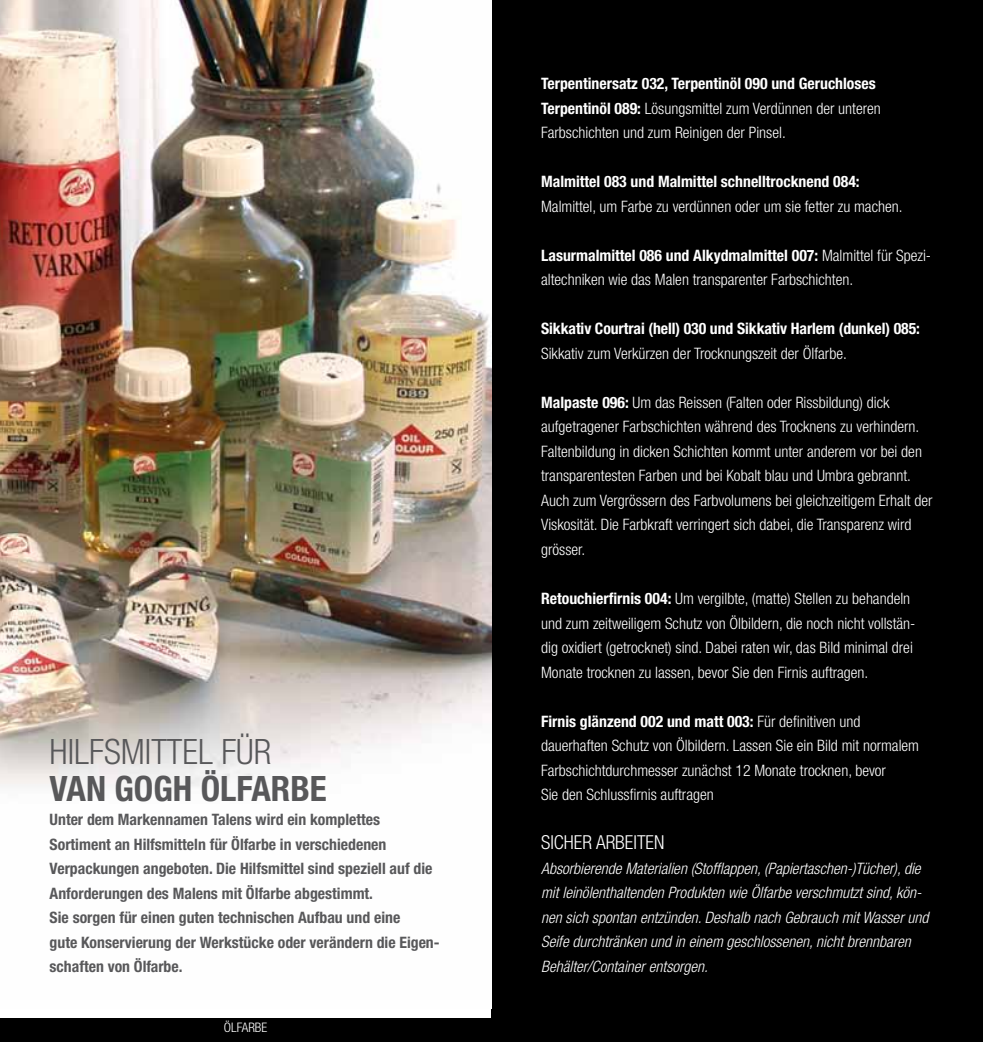
<style>
.page{position:relative;width:983px;height:1042px;background:#fff}
.page>*{position:absolute;margin:0;border:0;box-sizing:border-box;transform-origin:0 0}
.t1{font:300 condensed 35px "Helvetica Neue LT Std";color:#58585a}
.t2{font:700 condensed 35px "Helvetica Neue LT Std";color:#58585a}
.t3{font:300 condensed 19.25px "Helvetica Neue LT Std";color:#fff}
.t4{font:300 condensed 15.75px/24.5px "Helvetica Neue LT Std";color:#fff}
.t5{font:700 condensed 15.75px/24.5px "Helvetica Neue LT Std";color:#58585a}
.t6{font:italic 300 condensed 15.75px/24.5px "Helvetica Neue LT Std";color:#fff}
.t7{font:700 condensed 15.75px "Helvetica Neue LT Std";letter-spacing:-.005em;color:#fff}
.t8{font:300 condensed 13.12px "Helvetica Neue LT Std";color:#fff}
.s1{font-weight:700}
</style>
<div class="page">
<div style="left:0;top:1018px;width:491px;height:24px;background:#000"></div>
<div style="left:491px;top:0;width:491px;height:1042px;background:#000"></div>
<img style="left:0;top:0;width:491px;height:793px">
<h1 class="t1" style="left:50px;top:731px;width:71px">Hilfsmitt</h1>
<h1 class="t1" style="left:182px;top:731px;width:90px">el für</h1>
<h1 class="t2" style="left:50px;top:767px;width:170px">Van Gogh Ölfarbe</h1>
<p class="t5" style="left:50px;top:807px;width:391px">Unter dem Markennamen Talens wird ein komplettes Sortiment an Hilfsmitteln für Ölfarbe in verschiedenen Verpackungen angeboten. Die Hilfsmittel sind speziell auf die Anforderungen des Malens mit Ölfarbe abgestimmt.<br>Sie sorgen für einen guten technischen Aufbau und eine<br>gute Konservierung der Werkstücke oder verändern die Eigen&shy;schaften von Ölfarbe.</p>
<p class="t8" style="left:224px;top:1020px;width:45px">Ölfarbe</p>
<p class="t4" style="left:541px;top:71px;width:341px"><span class="s1">Terpentinersatz 032, Terpentinöl 090 und Geruchloses<br>Terpentinöl 089:</span> Lösungsmittel zum Verdünnen der unteren<br>Farbschichten und zum Reinigen der Pinsel.</p>
<p class="t7" style="left:541px;top:172px;width:320px">Malmittel 083 und Malmittel schnelltrocknend 084:</p>
<p class="t4" style="left:541px;top:194px;width:363px">Malmittel, um Farbe zu verdünnen oder um sie fetter zu machen.</p>
<p class="t4" style="left:541px;top:243px;width:391px"><span class="s1">Lasurmalmittel 086 und Alkydmalmittel 007:</span> Malmittel für Spezi&shy;altechniken wie das Malen transparenter Farbschichten.</p>
<p class="t7" style="left:541px;top:319px;width:380px">Sikkativ Courtrai (hell) 030 und Sikkativ Harlem (dunkel) 085:</p>
<p class="t4" style="left:541px;top:341px;width:307px">Sikkativ zum Verkürzen der Trocknungszeit der Ölfarbe.</p>
<p class="t4" style="left:541px;top:390px;width:393px"><span class="s1">Malpaste 096:</span> Um das Reissen (Falten oder Rissbildung) dick aufgetragener Farbschichten während des Trocknens zu verhindern.<br>Faltenbildung in dicken Schichten kommt unter anderem vor bei den transparentesten Farben und bei Kobalt blau und Umbra gebrannt.<br>Auch zum Vergrössern des Farbvolumens bei gleichzeitigem Erhalt der Viskosität. Die Farbkraft verringert sich dabei, die Transparenz wird grösser.</p>
<p class="t4" style="left:541px;top:586px;width:376px"><span class="s1">Retouchierfirnis 004:</span> Um vergilbte, (matte) Stellen zu behandeln und zum zeitweiligem Schutz von Ölbildern, die noch nicht vollstän&shy;dig oxidiert (getrocknet) sind. Dabei raten wir, das Bild minimal drei Monate trocknen zu lassen, bevor Sie den Firnis auftragen.</p>
<p class="t4" style="left:541px;top:708px;width:379px"><span class="s1">Firnis glänzend 002 und matt 003:</span> Für definitiven und dauerhaften Schutz von Ölbildern. Lassen Sie ein Bild mit normalem Farbschichtdurchmesser zunächst 12 Monate trocknen, bevor<br>Sie den Schlussfirnis auftragen</p>
<p class="t3" style="left:541px;top:831px;width:123px">Sich er arbeiten</p>
<p class="t6" style="left:541px;top:856px;width:389px">Absorbierende Materialien (Stofflappen, (Papiertaschen-)Tücher), die mit leinölenthaltenden Produkten wie Ölfarbe verschmutzt sind, kön&shy;nen sich spontan entzünden. Deshalb nach Gebrauch mit Wasser und Seife durchtränken und in einem geschlossenen, nicht brennbaren Behälter/Container entsorgen.</p>
</div>
